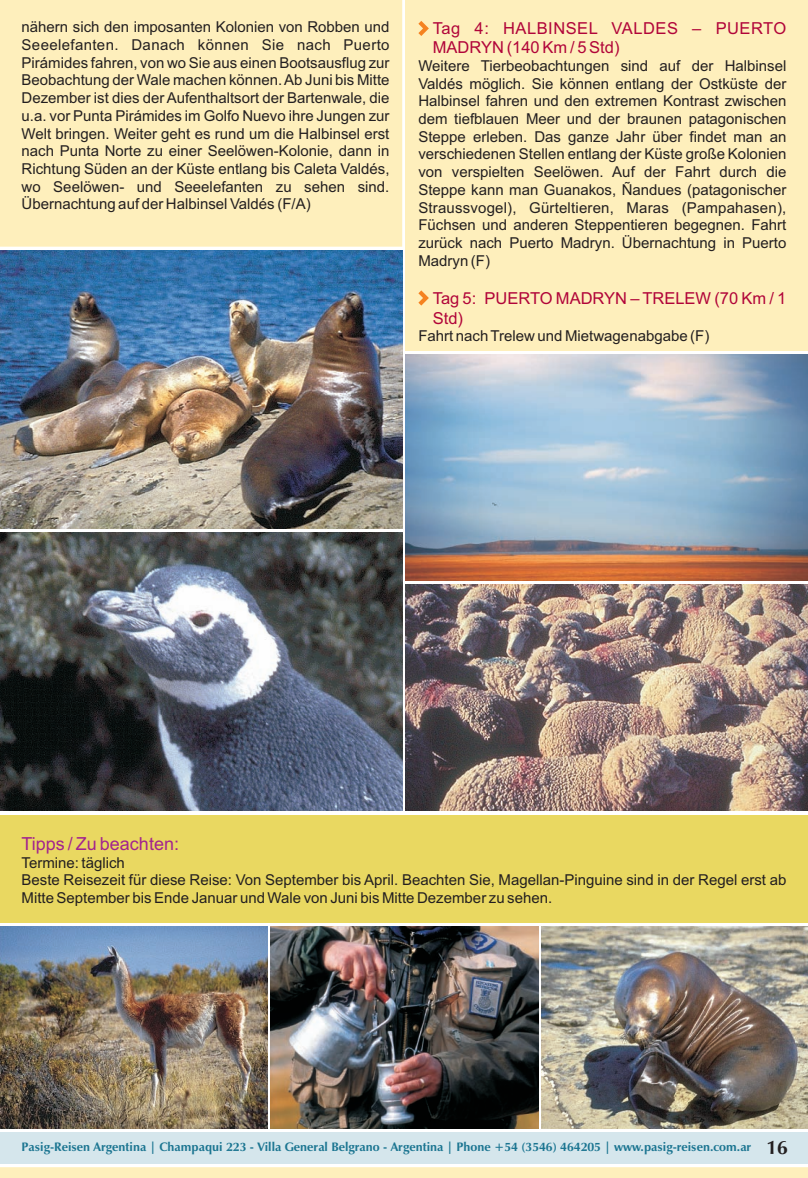
<style>
.page{position:relative;width:808px;height:1178px;background:#fff}
.page>*{position:absolute;margin:0;border:0;box-sizing:border-box;transform-origin:0 0}
.t1{font:18px "Arial";color:#a2238e}
.t2{font:16.5px/19.5px "Arial";letter-spacing:.03em;color:#b10439}
.t3{font:16.5px/19.5px "Arial";color:#b10439}
.t4{font:15px/17.7px "Arial";color:#231f20;text-align:justify}
.t5{font:700 12.45px "Zapf Humanist 601 BT";color:#1b7591}
.s1{font-size:19.5px;color:#231f20}
</style>
<div class="page">
<div style="left:406px;top:0;width:402px;height:351px;background:#feefbc"></div>
<div style="left:0;top:0;width:402px;height:247px;background:#feefbc"></div>
<svg style="left:418px;top:21px;width:11px;height:15px"></svg>
<div style="left:0;top:815px;width:808px;height:107px;background:#e9d861"></div>
<img style="left:271px;top:926px;width:267px;height:202px">
<svg style="left:0;top:1167px;width:808px;height:11px;background:#feefbd"></svg>
<img style="left:0;top:926px;width:267px;height:202px">
<img style="left:542px;top:926px;width:266px;height:202px">
<div style="left:0;top:1132px;width:808px;height:31px;background:#d5e6ec"></div>
<svg style="left:418px;top:290px;width:11px;height:16px"></svg>
<img style="left:406px;top:584px;width:402px;height:227px">
<img style="left:406px;top:354px;width:402px;height:227px">
<img style="left:0;top:532px;width:402px;height:279px">
<img style="left:0;top:250px;width:402px;height:279px">
<p class="t4" style="left:22px;top:19px;width:369px">nähern sich den imposanten Kolonien von Robben und Seeelefanten. Danach können Sie nach Puerto Pirámides fahren, von wo Sie aus einen Bootsausflug zur Beobachtung der Wale machen können. Ab Juni bis Mitte Dezember ist dies der Aufenthaltsort der Bartenwale, die u.a. vor Punta Pirámides im Golfo Nuevo ihre Jungen zur Welt bringen. Weiter geht es rund um die Halbinsel erst nach Punta Norte zu einer Seelöwen-Kolonie, dann in Richtung Süden an der Küste entlang bis Caleta Valdés, wo Seelöwen- und Seeelefanten zu sehen sind.<br>Übernachtung auf der Halbinsel Valdés (F/A)</p>
<p class="t2" style="left:433px;top:20px;width:355px">Tag 4: HALBINSEL VALDES – PUERTO<br>MADRYN (140 Km / 5 Std)</p>
<p class="t4" style="left:418px;top:58px;width:369px">Weitere Tierbeobachtungen sind auf der Halbinsel Valdés möglich. Sie können entlang der Ostküste der Halbinsel fahren und den extremen Kontrast zwischen dem tiefblauen Meer und der braunen patagonischen Steppe erleben. Das ganze Jahr über findet man an verschiedenen Stellen entlang der Küste große Kolonien von verspielten Seelöwen. Auf der Fahrt durch die Steppe kann man Guanakos, Ñandues (patagonischer Straussvogel), Gürteltieren, Maras (Pampahasen), Füchsen und anderen Steppentieren begegnen. Fahrt zurück nach Puerto Madryn. Übernachtung in Puerto Madryn (F)</p>
<p class="t3" style="left:433px;top:290px;width:355px">Tag 5: PUERTO MADRYN – TRELEW (70 Km / 1<br>Std)</p>
<p class="t4" style="left:418px;top:328px;width:292px">Fahrt nach Trelew und Mietwagenabgabe (F)</p>
<p class="t1" style="left:22px;top:837px;width:159px">Tipps / Zu beachten:</p>
<p class="t4" style="left:22px;top:855px;width:766px;text-align:left">Termine: täglich<br>Beste Reisezeit für diese Reise: Von September bis April. Beachten Sie, Magellan-Pinguine sind in der Regel erst ab<br>Mitte September bis Ende Januar und Wale von Juni bis Mitte Dezember zu sehen.</p>
<p class="t5" style="left:22px;top:1141px;width:768px">Pasig-Reisen Argentina | Champaqui 223 - Villa General Belgrano - Argentina | Phone +54 (3546) 464205 | www.pasig-reisen.com.ar <span class="s1">16</span></p>
</div>
